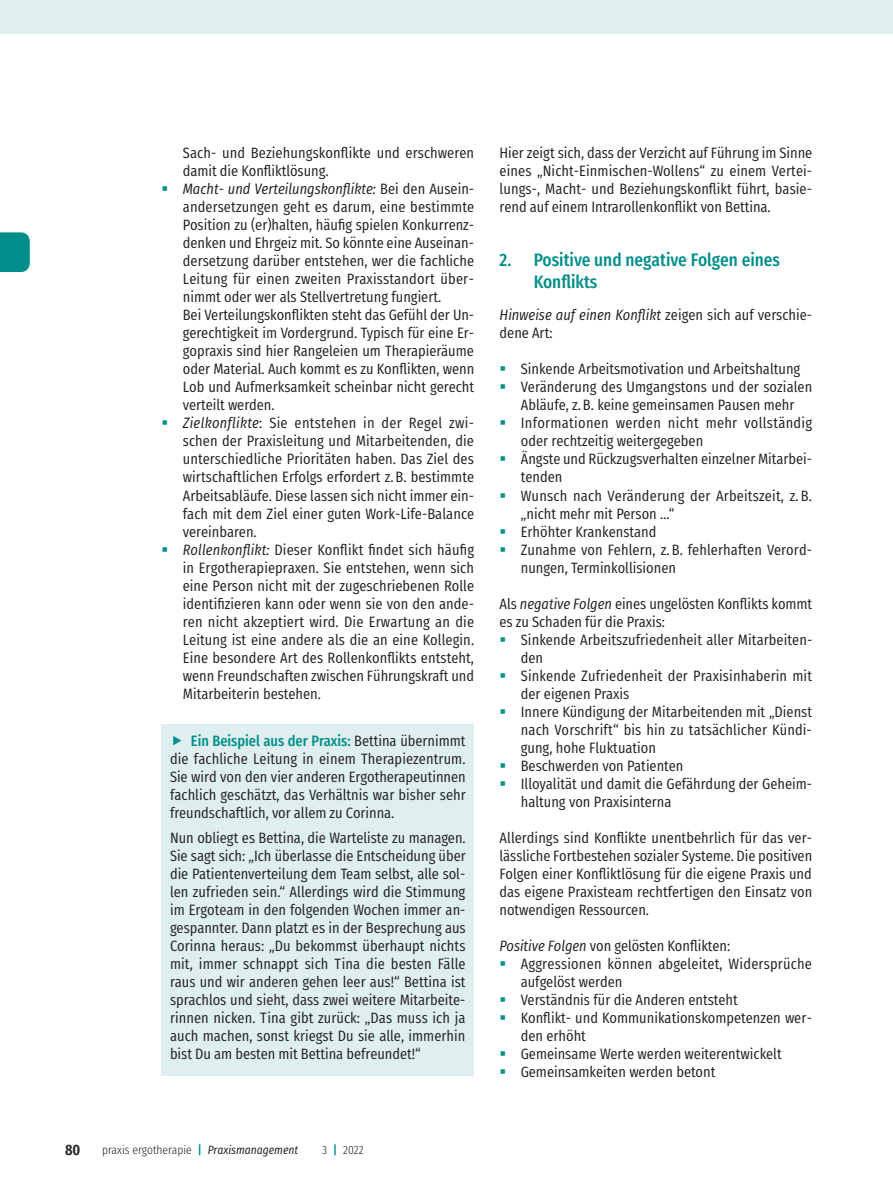
<style>
.page{position:relative;width:893px;height:1191px;background:#fff}
.page>*{position:absolute;margin:0;border:0;box-sizing:border-box;transform-origin:0 0}
.t1{font:500 18px/21.6px "Fira Sans Condensed";color:#008e8a}
.t2{font:15px/18px "Fira Sans Condensed";color:#231f20}
.t3{font:600 15px "Fira Sans Condensed";color:#231f20}
.t4{font:300 12px "Fira Sans Condensed";color:#231f20}
.s1{font-style:italic}
.s2{font-weight:500;color:#008e8a}
.s3{font-weight:400;font-style:italic}
</style>
<div class="page">
<svg style="left:0;top:232px;width:30px;height:40px"></svg>
<div style="left:0;top:0;width:893px;height:34px;background:#dfefef"></div>
<div style="left:162px;top:724px;width:312px;height:98px;background:#dfefef"></div>
<div style="left:162px;top:820px;width:312px;height:255px;background:#dfefef"></div>
<p class="t2" style="left:183px;top:142px;width:293px">Sach- und Beziehungskonflikte und erschweren damit die Konfliktlösung.<br><span class="s1">Macht- und Verteilungskonflikte:</span> Bei den Ausein&shy;andersetzungen geht es darum, eine bestimmte Position zu (er)halten, häufig spielen Konkurrenz&shy;denken und Ehrgeiz mit. So könnte eine Auseinan&shy;dersetzung darüber entstehen, wer die fachliche Leitung für einen zweiten Praxisstandort über&shy;nimmt oder wer als Stellvertretung fungiert.<br>Bei Verteilungskonflikten steht das Gefühl der Un&shy;gerechtigkeit im Vordergrund. Typisch für eine Er&shy;gopraxis sind hier Rangeleien um Therapieräume oder Material. Auch kommt es zu Konflikten, wenn Lob und Aufmerksamkeit scheinbar nicht gerecht verteilt werden.<br><span class="s1">Zielkonflikte</span>: Sie entstehen in der Regel zwi&shy;schen der Praxisleitung und Mitarbeitenden, die unterschiedliche Prioritäten haben. Das Ziel des wirtschaftlichen Erfolgs erfordert z.B. bestimmte Arbeitsabläufe. Diese lassen sich nicht immer ein&shy;fach mit dem Ziel einer guten Work-Life-Balance vereinbaren.<br><span class="s1">Rollenkonflikt:</span> Dieser Konflikt findet sich häufig in Ergotherapiepraxen. Sie entstehen, wenn sich eine Person nicht mit der zugeschriebenen Rolle identifizieren kann oder wenn sie von den ande&shy;ren nicht akzeptiert wird. Die Erwartung an die Leitung ist eine andere als die an eine Kollegin.<br>Eine besondere Art des Rollenkonflikts entsteht, wenn Freundschaften zwischen Führungskraft und Mitarbeiterin bestehen.</p>
<p class="t2" style="left:170px;top:730px;width:297px;text-align:justify;text-indent:21px"><span class="s2">Ein Beispiel aus der Praxis:</span> Bettina übernimmt die fachliche Leitung in einem Therapiezentrum.<br>Sie wird von den vier anderen Ergotherapeutinnen fachlich geschätzt, das Verhältnis war bisher sehr freundschaftlich, vor allem zu Corinna.</p>
<p class="t2" style="left:170px;top:827px;width:297px;text-align:justify">Nun obliegt es Bettina, die Warteliste zu managen.<br>Sie sagt sich: „Ich überlasse die Entscheidung über die Patientenverteilung dem Team selbst, alle sol&shy;len zufrieden sein.“ Allerdings wird die Stimmung im Ergoteam in den folgenden Wochen immer an&shy;gespannter. Dann platzt es in der Besprechung aus Corinna heraus: „Du bekommst überhaupt nichts mit, immer schnappt sich Tina die besten Fälle raus und wir anderen gehen leer aus!“ Bettina ist sprachlos und sieht, dass zwei weitere Mitarbeite&shy;rinnen nicken. Tina gibt zurück: „Das muss ich ja auch machen, sonst kriegst Du sie alle, immerhin bist Du am besten mit Bettina befreundet!“</p>
<p class="t2" style="left:500px;top:142px;width:314px;text-align:justify">Hier zeigt sich, dass der Verzicht auf Führung im Sinne eines „Nicht-Einmischen-Wollens“ zu einem Vertei&shy;lungs-, Macht- und Beziehungskonflikt führt, basie&shy;rend auf einem Intrarollenkonflikt von Bettina.</p>
<p class="t1" style="left:534px;top:247px;width:248px;text-indent:-34px">2. Positive und negative Folgen eines<br>Konflikts</p>
<p class="t2" style="left:500px;top:304px;width:314px"><span class="s1">Hinweise auf einen Konflikt</span> zeigen sich auf verschie&shy;dene Art:</p>
<p class="t2" style="left:521px;top:358px;width:293px">Sinkende Arbeitsmotivation und Arbeitshaltung Veränderung des Umgangstons und der sozialen Abläufe, z.B. keine gemeinsamen Pausen mehr Informationen werden nicht mehr vollständig oder rechtzeitig weitergegeben<br>Ängste und Rückzugsverhalten einzelner Mitarbei&shy;tenden<br>Wunsch nach Veränderung der Arbeitszeit, z. B. „nicht mehr mit Person …“<br>Erhöhter Krankenstand<br>Zunahme von Fehlern, z. B. fehlerhaften Verord&shy;nungen, Terminkollisionen</p>
<p class="t2" style="left:500px;top:592px;width:314px">Als <span class="s1">negative Folgen</span> eines ungelösten Konflikts kommt es zu Schaden für die Praxis:</p>
<p class="t2" style="left:521px;top:628px;width:293px">Sinkende Arbeitszufriedenheit aller Mitarbeiten&shy;den<br>Sinkende Zufriedenheit der Praxisinhaberin mit der eigenen Praxis<br>Innere Kündigung der Mitarbeitenden mit „Dienst nach Vorschrift“ bis hin zu tatsächlicher Kündi&shy;gung, hohe Fluktuation<br>Beschwerden von Patienten<br>Illoyalität und damit die Gefährdung der Geheim&shy;haltung von Praxisinterna</p>
<p class="t2" style="left:499px;top:826px;width:314px;text-align:justify">Allerdings sind Konflikte unentbehrlich für das ver&shy;lässliche Fortbestehen sozialer Systeme. Die positiven Folgen einer Konfliktlösung für die eigene Praxis und das eigene Praxisteam rechtfertigen den Einsatz von notwendigen Ressourcen.</p>
<p class="t2" style="left:521px;top:934px;width:293px;text-indent:-21px"><span class="s1">Positive Folgen</span> von gelösten Konflikten:<br>Aggressionen können abgeleitet, Widersprüche aufgelöst werden<br>Verständnis für die Anderen entsteht<br>Konflikt- und Kommunikationskompetenzen wer&shy;den erhöht<br>Gemeinsame Werte werden weiterentwickelt Gemeinsamkeiten werden betont</p>
<p class="t3" style="left:65px;top:1135px;width:17px">80</p>
<p class="t4" style="left:102px;top:1139px;width:198px">praxis ergotherapie <span class="s2">|</span> <span class="s3">Praxismanagement</span></p>
<p class="t4" style="left:322px;top:1139px;width:43px">3 <span class="s2">|</span> 2022</p>
</div>
